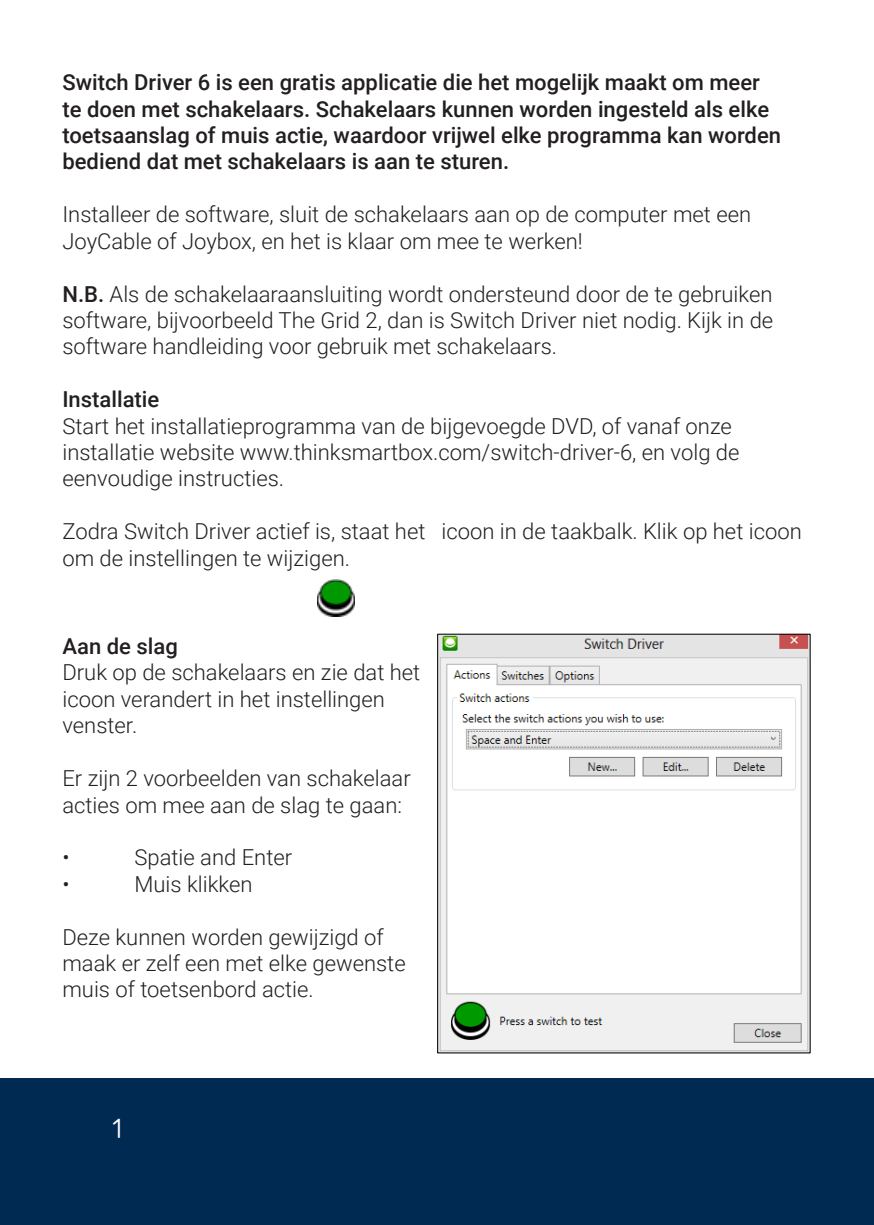
<style>
.page{position:relative;width:874px;height:1225px;background:#fff}
.page>*{position:absolute;margin:0;border:0;box-sizing:border-box;transform-origin:0 0}
.Numbers{font:28px "Booster Next FY";color:#fff}
.Paragraph_Style_1{font:300 22px/26.4px "Roboto";color:#231f20}
.Paragraph_Style_1-2{font:500 22px/26.4px "Roboto";color:#231f20}
.s1{font-weight:500}
</style>
<div class="page">
<div style="left:0;top:1079px;width:873px;height:146px;background:#002a52"></div>
<img style="left:317px;top:579px;width:37px;height:37px">
<img style="left:439px;top:635px;width:369px;height:416px">
<p class="Paragraph_Style_1-2" style="left:62px;top:68px;width:719px">Switch Driver 6 is een gratis applicatie die het mogelijk maakt om meer te doen met schakelaars. Schakelaars kunnen worden ingesteld als elke toetsaanslag of muis actie, waardoor vrijwel elke programma kan worden bediend dat met schakelaars is aan te sturen.</p>
<p class="Paragraph_Style_1" style="left:62px;top:200px;width:690px">Installeer de software, sluit de schakelaars aan op de computer met een<br>JoyCable of Joybox, en het is klaar om mee te werken!</p>
<p class="Paragraph_Style_1" style="left:62px;top:280px;width:712px;text-align:justify"><span class="s1">N.B.</span> Als de schakelaaraansluiting wordt ondersteund door de te gebruiken software, bijvoorbeeld The Grid 2, dan is Switch Driver niet nodig. Kijk in de software handleiding voor gebruik met schakelaars.</p>
<p class="Paragraph_Style_1-2" style="left:62px;top:385px;width:98px">Installatie</p>
<p class="Paragraph_Style_1" style="left:62px;top:412px;width:678px">Start het installatieprogramma van de bijgevoegde DVD, of vanaf onze installatie website www.thinksmartbox.com/switch-driver-6, en volg de eenvoudige instructies.</p>
<p class="Paragraph_Style_1" style="left:62px;top:517px;width:740px">Zodra Switch Driver actief is, staat het icoon in de taakbalk. Klik op het icoon om de instellingen te wijzigen.</p>
<p class="Paragraph_Style_1-2" style="left:62px;top:632px;width:117px">Aan de slag</p>
<p class="Paragraph_Style_1" style="left:62px;top:658px;width:359px">Druk op de schakelaars en zie dat het icoon verandert in het instellingen venster.</p>
<p class="Paragraph_Style_1" style="left:62px;top:764px;width:350px">Er zijn 2 voorbeelden van schakelaar acties om mee aan de slag te gaan:</p>
<p class="Paragraph_Style_1" style="left:62px;top:843px;width:9px">•</p>
<p class="Paragraph_Style_1" style="left:134px;top:843px;width:159px">Spatie and Enter</p>
<p class="Paragraph_Style_1" style="left:62px;top:870px;width:9px">•</p>
<p class="Paragraph_Style_1" style="left:134px;top:870px;width:119px">Muis klikken</p>
<p class="Paragraph_Style_1" style="left:62px;top:922px;width:344px">Deze kunnen worden gewijzigd of maak er zelf een met elke gewenste muis of toetsenbord actie.</p>
<p class="Numbers" style="left:112px;top:1111px;width:12px">1</p>
</div>
